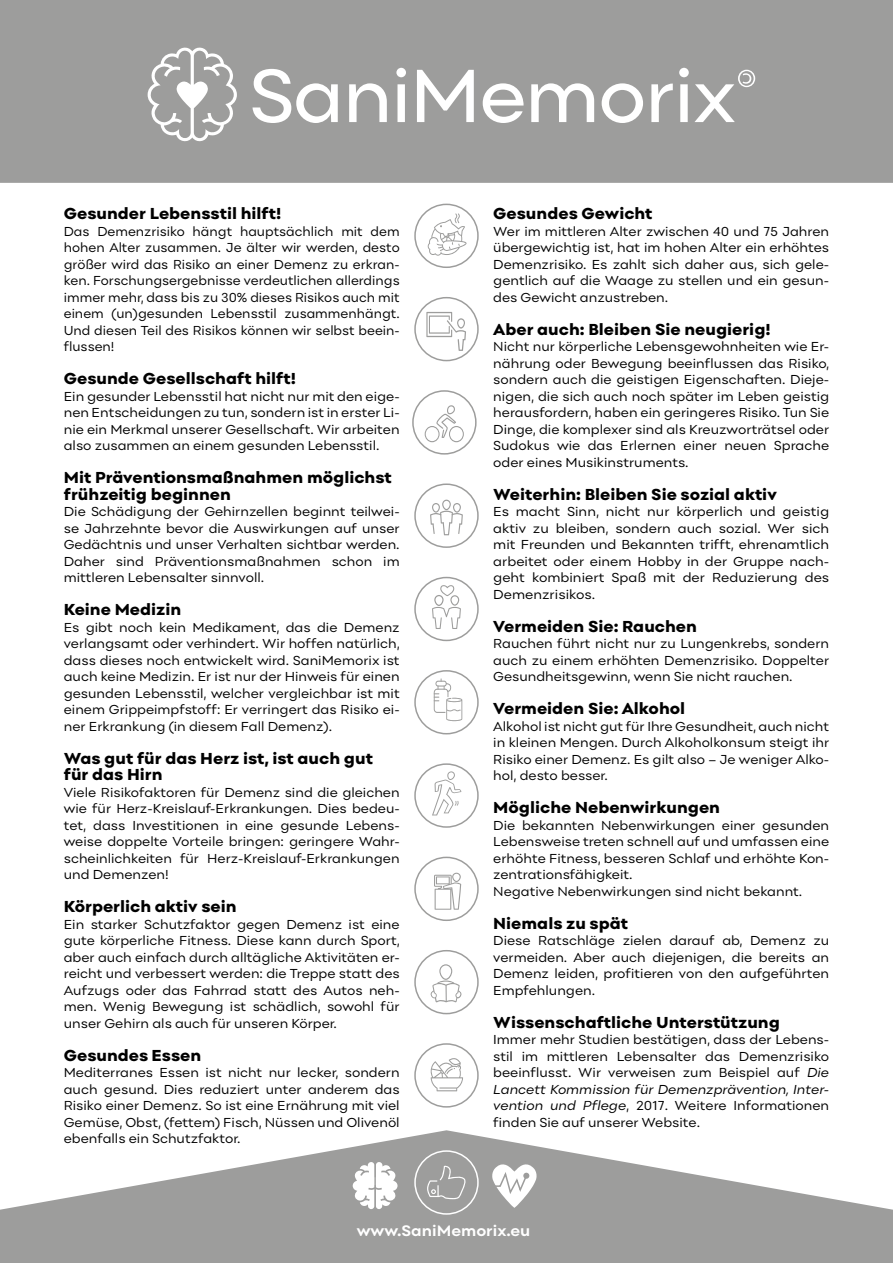
<style>
.page{position:relative;width:893px;height:1263px;background:#9d9d9c}
.page>*{position:absolute;margin:0;border:0;box-sizing:border-box;transform-origin:0 0}
.t1{font:800 16.5px/16.5px "Point";color:#000}
.t2{font:700 15.75px "Point";color:#fff}
.t3{font:13.5px/16.5px "Point";color:#000;text-align:justify}
.s1{font-style:italic}
</style>
<div class="page">
<div style="left:0;top:183px;width:893px;height:1027px;background:#fff"></div>
<div style="left:414px;top:483px;width:65px;height:65px;border:2px solid #9d9d9c;border-radius:50%"></div>
<svg style="left:430px;top:500px;width:33px;height:35px"></svg>
<div style="left:414px;top:763px;width:65px;height:65px;border:2px solid #9d9d9c;border-radius:50%"></div>
<svg style="left:432px;top:770px;width:29px;height:45px"></svg>
<div style="left:412px;top:390px;width:65px;height:65px;border:2px solid #9d9d9c;border-radius:50%"></div>
<svg style="left:425px;top:405px;width:39px;height:37px"></svg>
<div style="left:414px;top:857px;width:65px;height:64px;border:2px solid #9d9d9c;border-radius:50%"></div>
<svg style="left:434px;top:873px;width:27px;height:37px"></svg>
<div style="left:414px;top:1043px;width:65px;height:64px;border:2px solid #9d9d9c;border-radius:50%"></div>
<svg style="left:430px;top:1058px;width:33px;height:33px"></svg>
<div style="left:414px;top:577px;width:65px;height:64px;border:2px solid #9d9d9c;border-radius:50%"></div>
<svg style="left:432px;top:585px;width:29px;height:44px"></svg>
<div style="left:414px;top:204px;width:65px;height:64px;border:2px solid #9d9d9c;border-radius:50%"></div>
<svg style="left:427px;top:213px;width:40px;height:43px;background:#eee"></svg>
<div style="left:414px;top:950px;width:65px;height:64px;border:2px solid #9d9d9c;border-radius:50%"></div>
<svg style="left:430px;top:964px;width:32px;height:38px"></svg>
<div style="left:414px;top:297px;width:65px;height:64px;border:2px solid #9d9d9c;border-radius:50%"></div>
<svg style="left:426px;top:312px;width:40px;height:39px;background:#ececec"></svg>
<div style="left:414px;top:670px;width:65px;height:64px;border:2px solid #9d9d9c;border-radius:50%"></div>
<svg style="left:434px;top:678px;width:28px;height:43px"></svg>
<svg style="left:488px;top:1161px;width:49px;height:47px"></svg>
<svg style="left:353px;top:1162px;width:45px;height:47px"></svg>
<div style="left:414px;top:1150px;width:65px;height:65px;border:2px solid #fff;border-radius:50%"></div>
<svg style="left:427px;top:1165px;width:40px;height:34px"></svg>
<svg style="left:252px;top:68px;width:503px;height:55px"></svg>
<svg style="left:148px;top:47px;width:89px;height:95px"></svg>
<p class="t1" style="left:64px;top:205px;width:219px">Gesunder Lebensstil hilft!</p>
<p class="t3" style="left:64px;top:223px;width:337px">Das Demenzrisiko hängt hauptsächlich mit dem hohen Alter zusammen. Je älter wir werden, desto größer wird das Risiko an einer Demenz zu erkran&shy;ken. Forschungsergebnisse verdeutlichen allerdings immer mehr, dass bis zu 30% dieses Risikos auch mit einem (un)gesunden Lebensstil zusammenhängt.<br>Und diesen Teil des Risikos können wir selbst beein&shy;flussen!</p>
<p class="t1" style="left:64px;top:370px;width:234px">Gesunde Gesellschaft hilft!</p>
<p class="t3" style="left:64px;top:388px;width:337px">Ein gesunder Lebensstil hat nicht nur mit den eige&shy;nen Entscheidungen zu tun, sondern ist in erster Li&shy;nie ein Merkmal unserer Gesellschaft. Wir arbeiten also zusammen an einem gesunden Lebensstil.</p>
<p class="t1" style="left:64px;top:469px;width:330px">Mit Präventionsmaßnahmen möglichst frühzeitig beginnen</p>
<p class="t3" style="left:64px;top:503px;width:337px">Die Schädigung der Gehirnzellen beginnt teilwei&shy;se Jahrzehnte bevor die Auswirkungen auf unser Gedächtnis und unser Verhalten sichtbar werden.<br>Daher sind Präventionsmaßnahmen schon im mittleren Lebensalter sinnvoll.</p>
<p class="t1" style="left:64px;top:601px;width:119px">Keine Medizin</p>
<p class="t3" style="left:64px;top:619px;width:337px">Es gibt noch kein Medikament, das die Demenz verlangsamt oder verhindert. Wir hoffen natürlich, dass dieses noch entwickelt wird. SaniMemorix ist auch keine Medizin. Er ist nur der Hinweis für einen gesunden Lebensstil, welcher vergleichbar ist mit einem Grippeimpfstoff: Er verringert das Risiko ei&shy;ner Erkrankung (in diesem Fall Demenz).</p>
<p class="t1" style="left:64px;top:750px;width:311px">Was gut für das Herz ist, ist auch gut für das Hirn</p>
<p class="t3" style="left:64px;top:784px;width:337px">Viele Risikofaktoren für Demenz sind die gleichen wie für Herz-Kreislauf-Erkrankungen. Dies bedeu&shy;tet, dass Investitionen in eine gesunde Lebens&shy;weise doppelte Vorteile bringen: geringere Wahr&shy;scheinlichkeiten für Herz-Kreislauf-Erkrankungen und Demenzen!</p>
<p class="t1" style="left:64px;top:898px;width:174px">Körperlich aktiv sein</p>
<p class="t3" style="left:64px;top:916px;width:337px">Ein starker Schutzfaktor gegen Demenz ist eine gute körperliche Fitness. Diese kann durch Sport, aber auch einfach durch alltägliche Aktivitäten er&shy;reicht und verbessert werden: die Treppe statt des Aufzugs oder das Fahrrad statt des Autos neh&shy;men. Wenig Bewegung ist schädlich, sowohl für unser Gehirn als auch für unseren Körper.</p>
<p class="t1" style="left:64px;top:1047px;width:139px">Gesundes Essen</p>
<p class="t3" style="left:64px;top:1064px;width:337px">Mediterranes Essen ist nicht nur lecker, sondern auch gesund. Dies reduziert unter anderem das Risiko einer Demenz. So ist eine Ernährung mit viel Gemüse, Obst, (fettem) Fisch, Nüssen und Olivenöl ebenfalls ein Schutzfaktor.</p>
<p class="t1" style="left:493px;top:205px;width:161px">Gesundes Gewicht</p>
<p class="t3" style="left:493px;top:223px;width:337px">Wer im mittleren Alter zwischen 40 und 75 Jahren übergewichtig ist, hat im hohen Alter ein erhöhtes Demenzrisiko. Es zahlt sich daher aus, sich gele&shy;gentlich auf die Waage zu stellen und ein gesun&shy;des Gewicht anzustreben.</p>
<p class="t1" style="left:493px;top:321px;width:279px">Aber auch: Bleiben Sie neugierig!</p>
<p class="t3" style="left:493px;top:338px;width:337px">Nicht nur körperliche Lebensgewohnheiten wie Er&shy;nährung oder Bewegung beeinflussen das Risiko, sondern auch die geistigen Eigenschaften. Dieje&shy;nigen, die sich auch noch später im Leben geistig herausfordern, haben ein geringeres Risiko. Tun Sie Dinge, die komplexer sind als Kreuzworträtsel oder Sudokus wie das Erlernen einer neuen Sprache oder eines Musikinstruments.</p>
<p class="t1" style="left:493px;top:486px;width:285px">Weiterhin: Bleiben Sie sozial aktiv</p>
<p class="t3" style="left:493px;top:503px;width:337px">Es macht Sinn, nicht nur körperlich und geistig aktiv zu bleiben, sondern auch sozial. Wer sich mit Freunden und Bekannten trifft, ehrenamtlich arbeitet oder einem Hobby in der Gruppe nach&shy;geht kombiniert Spaß mit der Reduzierung des Demenzrisikos.</p>
<p class="t1" style="left:493px;top:618px;width:205px">Vermeiden Sie: Rauchen</p>
<p class="t3" style="left:493px;top:635px;width:337px">Rauchen führt nicht nur zu Lungenkrebs, sondern auch zu einem erhöhten Demenzrisiko. Doppelter Gesundheitsgewinn, wenn Sie nicht rauchen.</p>
<p class="t1" style="left:493px;top:700px;width:194px">Vermeiden Sie: Alkohol</p>
<p class="t3" style="left:493px;top:718px;width:337px">Alkohol ist nicht gut für Ihre Gesundheit, auch nicht in kleinen Mengen. Durch Alkoholkonsum steigt ihr Risiko einer Demenz. Es gilt also – Je weniger Alko&shy;hol, desto besser.</p>
<p class="t1" style="left:493px;top:799px;width:228px">Mögliche Nebenwirkungen</p>
<p class="t3" style="left:493px;top:817px;width:337px;text-align:left">Die bekannten Nebenwirkungen einer gesunden Lebensweise treten schnell auf und umfassen eine erhöhte Fitness, besseren Schlaf und erhöhte Kon&shy;zentrationsfähigkeit.<br>Negative Nebenwirkungen sind nicht bekannt.</p>
<p class="t1" style="left:493px;top:915px;width:136px">Niemals zu spät</p>
<p class="t3" style="left:493px;top:932px;width:337px">Diese Ratschläge zielen darauf ab, Demenz zu vermeiden. Aber auch diejenigen, die bereits an Demenz leiden, profitieren von den aufgeführten Empfehlungen.</p>
<p class="t1" style="left:493px;top:1014px;width:288px">Wissenschaftliche Unterstützung</p>
<p class="t3" style="left:493px;top:1031px;width:337px">Immer mehr Studien bestätigen, dass der Lebens&shy;stil im mittleren Lebensalter das Demenzrisiko beeinflusst. Wir verweisen zum Beispiel auf <span class="s1">Die Lancett Kommission für Demenzprävention, Inter&shy;vention und Pflege</span>, 2017. Weitere Informationen finden Sie auf unserer Website.</p>
<p class="t2" style="left:357px;top:1221px;width:175px">www.SaniMemorix.eu</p>
</div>
